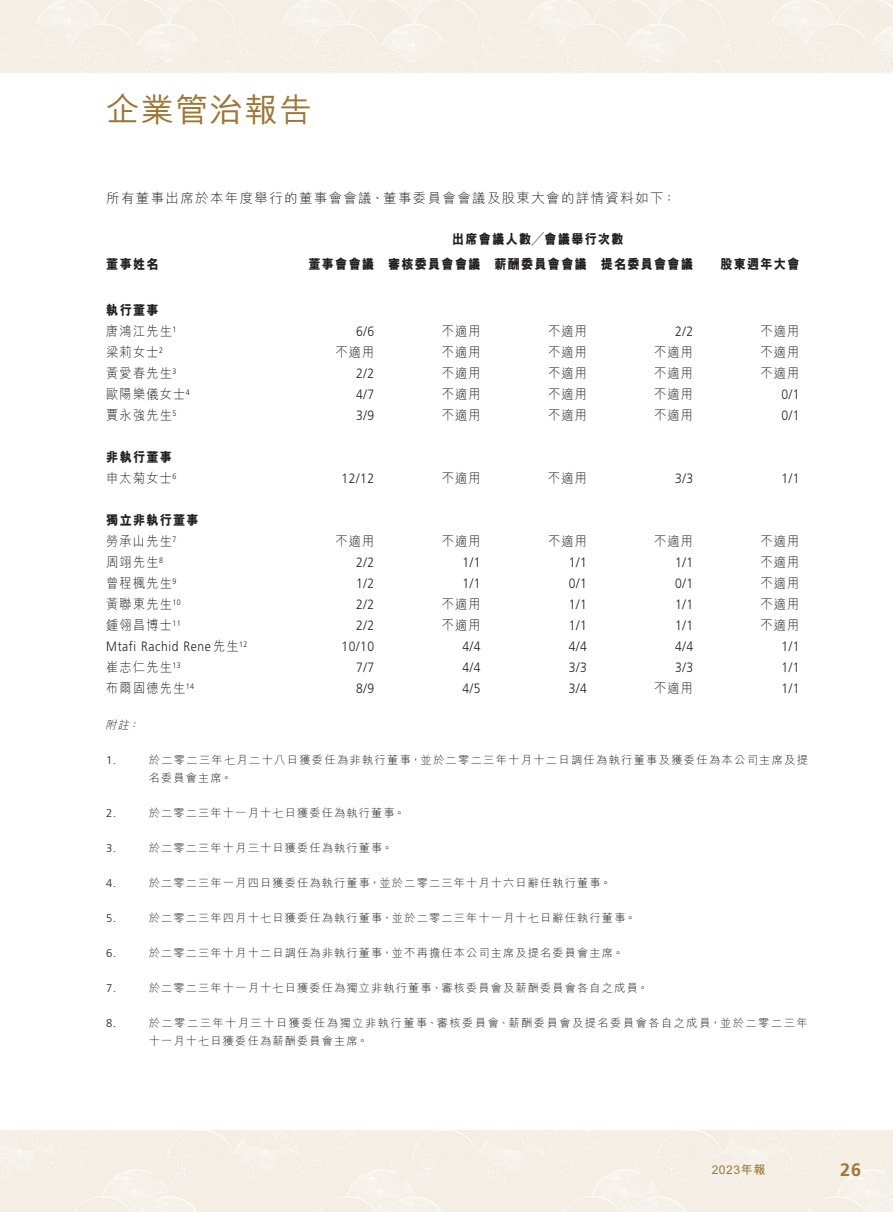
<style>
.page{position:relative;width:893px;height:1212px;background:#fff}
.page>*{position:absolute;margin:0;border:0;box-sizing:border-box;transform-origin:0 0}
.t1{font:500 33px "M Hei HK";letter-spacing:.045em;color:#9d7535}
.t2{font:700 18px "Frutiger LT Std";color:#9d7535}
.t3{font:300 13.5px "M Hei HK";letter-spacing:.1em;color:#231f20;scale:.9 1}
.t4{font:300 13.5px "Frutiger LT Std";letter-spacing:.05em;color:#231f20;scale:.9 1}
.t5{font:800 13.5px "M Hei HK";letter-spacing:.1em;color:#231f20;scale:.9 1}
.t6{font:300 13.5px "M Hei HK";letter-spacing:.1em;color:#231f20}
.t7{font:700 12px "M Hei HK";letter-spacing:.05em;color:#9d7535}
.t8{font:300 11.25px "M Hei HK";letter-spacing:.1em;color:#231f20}
.t9{font:300 11.25px "M Hei HK";letter-spacing:.13em;color:#231f20}
.t10{font:300 11.25px "Frutiger LT Std";color:#231f20}
.t11{font:italic 300 11.25px "M Hei HK";color:#231f20}
.t12{font:300 7.8px "Frutiger LT Std";letter-spacing:.05em;color:#231f20;scale:.9 1}
.s1{font-family:"M Hei HK"}
</style>
<div class="page">
<img style="left:0;top:0;width:893px;height:1212px">
<h1 class="t1" style="left:106px;top:86px;width:207px">企業管治報告</h1>
<p class="t6" style="left:106px;top:192px;width:571px">所有董事出席於本年度舉行的董事會會議、董事委員會會議及股東大會的詳情資料如下：</p>
<p class="t5" style="left:452px;top:232px;width:192px">出席會議人數╱會議舉行次數</p>
<p class="t5" style="left:106px;top:257px;width:60px">董事姓名</p>
<p class="t5" style="left:106px;top:303px;width:60px">執行董事</p>
<p class="t5" style="left:309px;top:257px;width:74px">董事會會議</p>
<p class="t5" style="left:388px;top:257px;width:104px">審核委員會會議</p>
<p class="t5" style="left:494px;top:257px;width:104px">薪酬委員會會議</p>
<p class="t5" style="left:601px;top:257px;width:104px">提名委員會會議</p>
<p class="t5" style="left:720px;top:257px;width:89px">股東週年大會</p>
<p class="t3" style="left:106px;top:324px;width:74px">唐鴻江先生</p>
<p class="t12" style="left:172px;top:324px;width:6px">1</p>
<p class="t4" style="left:356px;top:324px;width:22px">6/6</p>
<p class="t3" style="left:442px;top:324px;width:45px">不適用</p>
<p class="t3" style="left:548px;top:324px;width:45px">不適用</p>
<p class="t4" style="left:675px;top:324px;width:22px">2/2</p>
<p class="t3" style="left:761px;top:324px;width:45px">不適用</p>
<p class="t3" style="left:106px;top:345px;width:59px">梁莉女士</p>
<p class="t12" style="left:159px;top:345px;width:6px">2</p>
<p class="t3" style="left:335px;top:345px;width:45px">不適用</p>
<p class="t3" style="left:442px;top:345px;width:45px">不適用</p>
<p class="t3" style="left:548px;top:345px;width:45px">不適用</p>
<p class="t3" style="left:654px;top:345px;width:45px">不適用</p>
<p class="t3" style="left:761px;top:345px;width:45px">不適用</p>
<p class="t3" style="left:106px;top:366px;width:74px">黃愛春先生</p>
<p class="t12" style="left:172px;top:366px;width:6px">3</p>
<p class="t4" style="left:356px;top:366px;width:22px">2/2</p>
<p class="t3" style="left:442px;top:366px;width:45px">不適用</p>
<p class="t3" style="left:548px;top:366px;width:45px">不適用</p>
<p class="t3" style="left:654px;top:366px;width:45px">不適用</p>
<p class="t3" style="left:761px;top:366px;width:45px">不適用</p>
<p class="t3" style="left:106px;top:387px;width:89px">歐陽樂儀女士</p>
<p class="t12" style="left:186px;top:387px;width:6px">4</p>
<p class="t4" style="left:356px;top:387px;width:22px">4/7</p>
<p class="t3" style="left:442px;top:387px;width:45px">不適用</p>
<p class="t3" style="left:548px;top:387px;width:45px">不適用</p>
<p class="t3" style="left:654px;top:387px;width:45px">不適用</p>
<p class="t4" style="left:781px;top:387px;width:22px">0/1</p>
<p class="t3" style="left:106px;top:408px;width:74px">賈永強先生</p>
<p class="t5" style="left:106px;top:450px;width:74px">非執行董事</p>
<p class="t12" style="left:172px;top:408px;width:6px">5</p>
<p class="t4" style="left:356px;top:408px;width:22px">3/9</p>
<p class="t3" style="left:442px;top:408px;width:45px">不適用</p>
<p class="t3" style="left:548px;top:408px;width:45px">不適用</p>
<p class="t3" style="left:654px;top:408px;width:45px">不適用</p>
<p class="t4" style="left:781px;top:408px;width:22px">0/1</p>
<p class="t3" style="left:106px;top:471px;width:74px">申太菊女士</p>
<p class="t5" style="left:106px;top:513px;width:104px">獨立非執行董事</p>
<p class="t12" style="left:172px;top:471px;width:6px">6</p>
<p class="t4" style="left:341px;top:471px;width:38px">12/12</p>
<p class="t3" style="left:442px;top:471px;width:45px">不適用</p>
<p class="t3" style="left:548px;top:471px;width:45px">不適用</p>
<p class="t4" style="left:675px;top:471px;width:22px">3/3</p>
<p class="t4" style="left:781px;top:471px;width:22px">1/1</p>
<p class="t3" style="left:106px;top:534px;width:74px">勞承山先生</p>
<p class="t12" style="left:172px;top:534px;width:6px">7</p>
<p class="t3" style="left:335px;top:534px;width:45px">不適用</p>
<p class="t3" style="left:442px;top:534px;width:45px">不適用</p>
<p class="t3" style="left:548px;top:534px;width:45px">不適用</p>
<p class="t3" style="left:654px;top:534px;width:45px">不適用</p>
<p class="t3" style="left:761px;top:534px;width:45px">不適用</p>
<p class="t3" style="left:106px;top:555px;width:59px">周翊先生</p>
<p class="t12" style="left:159px;top:555px;width:6px">8</p>
<p class="t4" style="left:356px;top:555px;width:22px">2/2</p>
<p class="t4" style="left:462px;top:555px;width:22px">1/1</p>
<p class="t4" style="left:569px;top:555px;width:22px">1/1</p>
<p class="t4" style="left:675px;top:555px;width:22px">1/1</p>
<p class="t3" style="left:761px;top:555px;width:45px">不適用</p>
<p class="t3" style="left:106px;top:576px;width:74px">曾程楓先生</p>
<p class="t12" style="left:172px;top:576px;width:6px">9</p>
<p class="t4" style="left:356px;top:576px;width:22px">1/2</p>
<p class="t4" style="left:462px;top:576px;width:22px">1/1</p>
<p class="t4" style="left:569px;top:576px;width:22px">0/1</p>
<p class="t4" style="left:675px;top:576px;width:22px">0/1</p>
<p class="t3" style="left:761px;top:576px;width:45px">不適用</p>
<p class="t3" style="left:106px;top:597px;width:74px">黃聯東先生</p>
<p class="t12" style="left:172px;top:597px;width:11px">10</p>
<p class="t4" style="left:356px;top:597px;width:22px">2/2</p>
<p class="t3" style="left:442px;top:597px;width:45px">不適用</p>
<p class="t4" style="left:569px;top:597px;width:22px">1/1</p>
<p class="t4" style="left:675px;top:597px;width:22px">1/1</p>
<p class="t3" style="left:761px;top:597px;width:45px">不適用</p>
<p class="t3" style="left:106px;top:618px;width:74px">鍾翎昌博士</p>
<p class="t12" style="left:172px;top:618px;width:11px">11</p>
<p class="t4" style="left:356px;top:618px;width:22px">2/2</p>
<p class="t3" style="left:442px;top:618px;width:45px">不適用</p>
<p class="t4" style="left:569px;top:618px;width:22px">1/1</p>
<p class="t4" style="left:675px;top:618px;width:22px">1/1</p>
<p class="t3" style="left:761px;top:618px;width:45px">不適用</p>
<p class="t4" style="left:106px;top:639px;width:149px">Mtafi Rachid Rene<span class="s1">先生</span></p>
<p class="t12" style="left:239px;top:639px;width:11px">12</p>
<p class="t4" style="left:341px;top:639px;width:38px">10/10</p>
<p class="t4" style="left:462px;top:639px;width:22px">4/4</p>
<p class="t4" style="left:569px;top:639px;width:22px">4/4</p>
<p class="t4" style="left:675px;top:639px;width:22px">4/4</p>
<p class="t4" style="left:781px;top:639px;width:22px">1/1</p>
<p class="t3" style="left:106px;top:660px;width:74px">崔志仁先生</p>
<p class="t12" style="left:172px;top:660px;width:11px">13</p>
<p class="t4" style="left:356px;top:660px;width:22px">7/7</p>
<p class="t4" style="left:462px;top:660px;width:22px">4/4</p>
<p class="t4" style="left:569px;top:660px;width:22px">3/3</p>
<p class="t4" style="left:675px;top:660px;width:22px">3/3</p>
<p class="t4" style="left:781px;top:660px;width:22px">1/1</p>
<p class="t3" style="left:106px;top:681px;width:89px">布爾固德先生</p>
<p class="t11" style="left:128px;top:719px;width:16px">：</p>
<p class="t12" style="left:186px;top:681px;width:11px">14</p>
<p class="t11" style="left:105px;top:719px;width:28px">附註</p>
<p class="t4" style="left:356px;top:681px;width:22px">8/9</p>
<p class="t4" style="left:462px;top:681px;width:22px">4/5</p>
<p class="t4" style="left:569px;top:681px;width:22px">3/4</p>
<p class="t3" style="left:654px;top:681px;width:45px">不適用</p>
<p class="t4" style="left:781px;top:681px;width:22px">1/1</p>
<p class="t10" style="left:106px;top:754px;width:11px">1.</p>
<p class="t8" style="left:149px;top:754px;width:661px">於二零二三年七月二十八日獲委任為非執行董事，並於二零二三年十月十二日調任為執行董事及獲委任為本公司主席及提</p>
<p class="t10" style="left:106px;top:807px;width:11px">2.</p>
<p class="t8" style="left:149px;top:772px;width:85px">名委員會主席。</p>
<p class="t8" style="left:149px;top:807px;width:258px">於二零二三年十一月十七日獲委任為執行董事。</p>
<p class="t10" style="left:106px;top:842px;width:11px">3.</p>
<p class="t8" style="left:149px;top:842px;width:245px">於二零二三年十月三十日獲委任為執行董事。</p>
<p class="t10" style="left:106px;top:877px;width:11px">4.</p>
<p class="t8" style="left:149px;top:877px;width:464px">於二零二三年一月四日獲委任為執行董事，並於二零二三年十月十六日辭任執行董事。</p>
<p class="t10" style="left:106px;top:912px;width:11px">5.</p>
<p class="t8" style="left:149px;top:912px;width:489px">於二零二三年四月十七日獲委任為執行董事，並於二零二三年十一月十七日辭任執行董事。</p>
<p class="t10" style="left:106px;top:947px;width:11px">6.</p>
<p class="t8" style="left:149px;top:947px;width:476px">於二零二三年十月十二日調任為非執行董事，並不再擔任本公司主席及提名委員會主席。</p>
<p class="t10" style="left:106px;top:982px;width:11px">7.</p>
<p class="t8" style="left:149px;top:982px;width:501px">於二零二三年十一月十七日獲委任為獨立非執行董事、審核委員會及薪酬委員會各自之成員。</p>
<p class="t10" style="left:106px;top:1017px;width:11px">8.</p>
<p class="t9" style="left:149px;top:1017px;width:660px">於二零二三年十月三十日獲委任為獨立非執行董事、審核委員會、薪酬委員會及提名委員會各自之成員，並於二零二三年</p>
<p class="t8" style="left:149px;top:1035px;width:221px">十一月十七日獲委任為薪酬委員會主席。</p>
<p class="t7" style="left:712px;top:1161px;width:55px">2023年報</p>
<h2 class="t2" style="left:840px;top:1159px;width:23px">26</h2>
</div>
